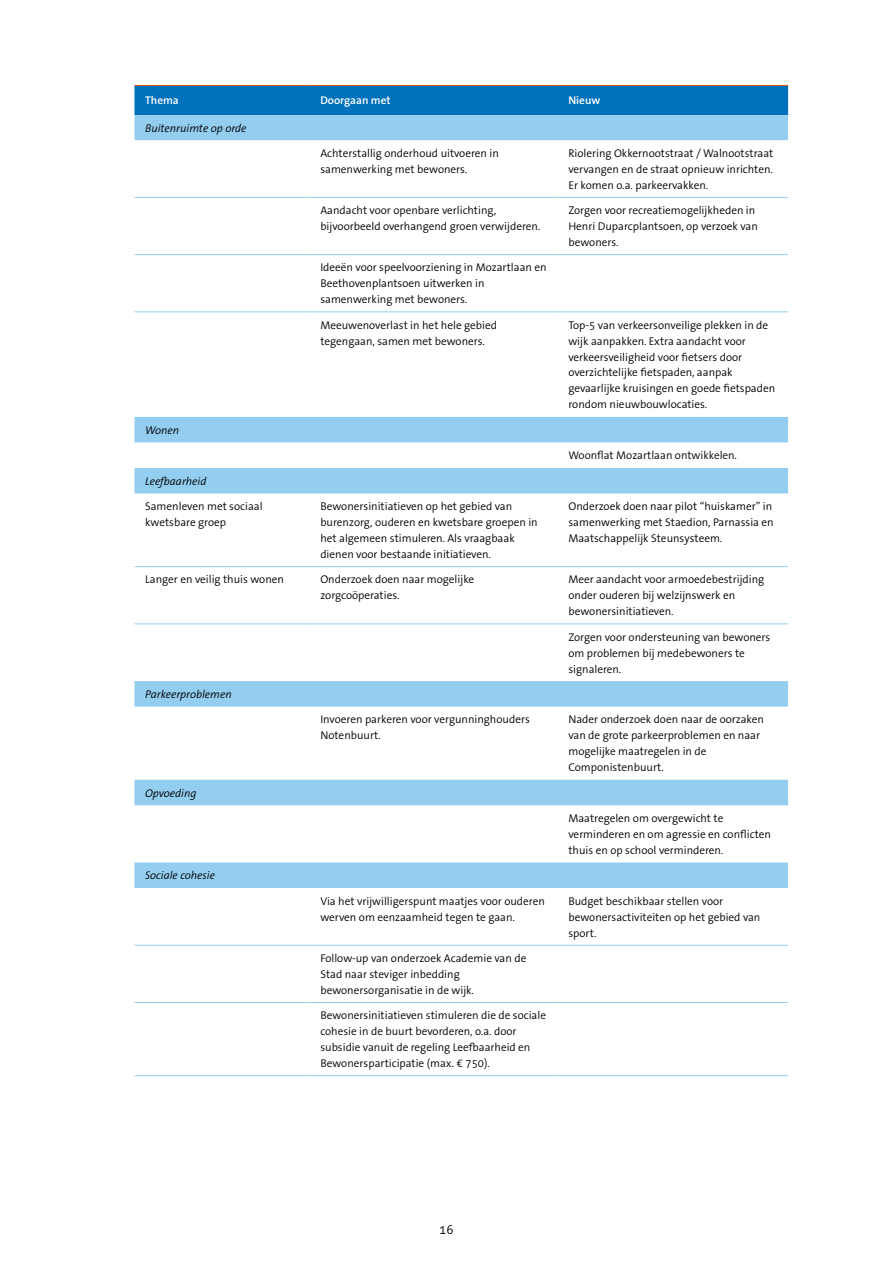
<style>
.page{position:relative;width:893px;height:1263px;background:#fff}
.page>*{position:absolute;margin:0;border:0;box-sizing:border-box;transform-origin:0 0}
.t1{font:300 13.2px "The Mix B W4";color:#000}
.t2{font:300 11.25px/15.9px "The Sans B W4";color:#000}
.t3{font:italic 300 11.25px "The Sans B W4";color:#000}
.t4{font:600 11.25px "The Sans B W6";color:#fff}
</style>
<div class="page">
<div style="left:134px;top:86px;width:654px;height:29px;background:#0071ba"></div>
<svg style="left:134px;top:115px;width:654px;height:773px"></svg>
<hr style="left:134px;top:311px;width:176px;height:1px;background:#93cef1">
<hr style="left:310px;top:311px;width:248px;height:1px;background:#93cef1">
<hr style="left:558px;top:311px;width:230px;height:1px;background:#93cef1">
<hr style="left:134px;top:566px;width:176px;height:1px;background:#93cef1">
<hr style="left:310px;top:566px;width:248px;height:1px;background:#93cef1">
<hr style="left:558px;top:566px;width:230px;height:1px;background:#93cef1">
<hr style="left:134px;top:623px;width:176px;height:1px;background:#93cef1">
<hr style="left:310px;top:623px;width:248px;height:1px;background:#93cef1">
<hr style="left:558px;top:623px;width:230px;height:1px;background:#93cef1">
<hr style="left:134px;top:945px;width:176px;height:1px;background:#93cef1">
<hr style="left:310px;top:945px;width:248px;height:1px;background:#93cef1">
<hr style="left:558px;top:945px;width:230px;height:1px;background:#93cef1">
<hr style="left:134px;top:1002px;width:176px;height:1px;background:#93cef1">
<hr style="left:310px;top:1002px;width:248px;height:1px;background:#93cef1">
<hr style="left:558px;top:1002px;width:230px;height:1px;background:#93cef1">
<hr style="left:134px;top:1075px;width:176px;height:1px;background:#93cef1">
<hr style="left:310px;top:1075px;width:248px;height:1px;background:#93cef1">
<hr style="left:558px;top:1075px;width:230px;height:1px;background:#93cef1">
<hr style="left:134px;top:197px;width:176px;height:1px;background:#93cef1">
<hr style="left:310px;top:197px;width:248px;height:1px;background:#93cef1">
<hr style="left:558px;top:197px;width:230px;height:1px;background:#93cef1">
<hr style="left:134px;top:254px;width:176px;height:1px;background:#93cef1">
<hr style="left:310px;top:254px;width:248px;height:1px;background:#93cef1">
<hr style="left:558px;top:254px;width:230px;height:1px;background:#93cef1">
<hr style="left:134px;top:85px;width:176px;height:1px;background:#e15601">
<hr style="left:310px;top:85px;width:248px;height:1px;background:#e15601">
<hr style="left:558px;top:85px;width:230px;height:1px;background:#e15601">
<p class="t4" style="left:145px;top:93px;width:35px">Thema</p>
<p class="t4" style="left:320px;top:93px;width:72px">Doorgaan met</p>
<p class="t4" style="left:568px;top:93px;width:34px">Nieuw</p>
<p class="t3" style="left:145px;top:121px;width:103px">Buitenruimte op orde</p>
<p class="t2" style="left:320px;top:145px;width:180px">Achterstallig onderhoud uitvoeren in samenwerking met bewoners.</p>
<p class="t2" style="left:568px;top:145px;width:206px;text-align:justify">Riolering Okkernootstraat / Walnootstraat vervangen en de straat opnieuw inrichten.<br>Er komen o.a. parkeervakken.</p>
<p class="t2" style="left:320px;top:202px;width:221px">Aandacht voor openbare verlichting, bijvoorbeeld overhangend groen verwijderen.</p>
<p class="t2" style="left:568px;top:202px;width:191px">Zorgen voor recreatiemogelijkheden in<br>Henri Duparcplantsoen, op verzoek van bewoners.</p>
<p class="t2" style="left:320px;top:260px;width:228px">Ideeën voor speelvoorziening in Mozartlaan en<br>Beethovenplantsoen uitwerken in samenwerking met bewoners.</p>
<p class="t2" style="left:320px;top:317px;width:178px">Meeuwenoverlast in het hele gebied tegengaan, samen met bewoners.</p>
<p class="t2" style="left:568px;top:317px;width:208px">Top-5 van verkeersonveilige plekken in de wijk aanpakken. Extra aandacht voor verkeersveiligheid voor fietsers door overzichtelijke fietspaden, aanpak gevaarlijke kruisingen en goede fietspaden rondom nieuwbouwlocaties.</p>
<p class="t3" style="left:145px;top:423px;width:36px">Wonen</p>
<p class="t2" style="left:568px;top:447px;width:170px">Woonflat Mozartlaan ontwikkelen.</p>
<p class="t3" style="left:145px;top:474px;width:63px">Leefbaarheid</p>
<p class="t2" style="left:145px;top:499px;width:119px">Samenleven met sociaal kwetsbare groep</p>
<p class="t2" style="left:320px;top:499px;width:219px">Bewonersinitiatieven op het gebied van burenzorg, ouderen en kwetsbare groepen in het algemeen stimuleren. Als vraagbaak dienen voor bestaande initiatieven.</p>
<p class="t2" style="left:568px;top:499px;width:207px">Onderzoek doen naar pilot “huiskamer” in samenwerking met Staedion, Parnassia en<br>Maatschappelijk Steunsysteem.</p>
<p class="t2" style="left:145px;top:572px;width:140px">Langer en veilig thuis wonen</p>
<p class="t2" style="left:320px;top:572px;width:155px">Onderzoek doen naar mogelijke zorgcoöperaties.</p>
<p class="t2" style="left:568px;top:572px;width:197px">Meer aandacht voor armoedebestrijding onder ouderen bij welzijnswerk en bewonersinitiatieven.</p>
<p class="t2" style="left:568px;top:629px;width:204px">Zorgen voor ondersteuning van bewoners om problemen bij medebewoners te signaleren.</p>
<p class="t3" style="left:145px;top:687px;width:88px">Parkeerproblemen</p>
<p class="t2" style="left:320px;top:712px;width:211px">Invoeren parkeren voor vergunninghouders<br>Notenbuurt.</p>
<p class="t2" style="left:568px;top:712px;width:197px">Nader onderzoek doen naar de oorzaken van de grote parkeerproblemen en naar mogelijke maatregelen in de<br>Componistenbuurt.</p>
<p class="t3" style="left:145px;top:786px;width:53px">Opvoeding</p>
<p class="t2" style="left:568px;top:810px;width:204px">Maatregelen om overgewicht te verminderen en om agressie en conflicten thuis en op school verminderen.</p>
<p class="t3" style="left:145px;top:869px;width:71px">Sociale cohesie</p>
<p class="t2" style="left:320px;top:893px;width:226px">Via het vrijwilligerspunt maatjes voor ouderen werven om eenzaamheid tegen te gaan.</p>
<p class="t2" style="left:568px;top:893px;width:193px">Budget beschikbaar stellen voor bewonersactiviteiten op het gebied van sport.</p>
<p class="t2" style="left:320px;top:950px;width:207px">Follow-up van onderzoek Academie van de<br>Stad naar steviger inbedding bewonersorganisatie in de wijk.</p>
<p class="t2" style="left:320px;top:1007px;width:227px">Bewonersinitiatieven stimuleren die de sociale cohesie in de buurt bevorderen, o.a. door subsidie vanuit de regeling Leefbaarheid en Bewonersparticipatie (max. € 750).</p>
<p class="t1" style="left:439px;top:1221px;width:16px">16</p>
</div>
